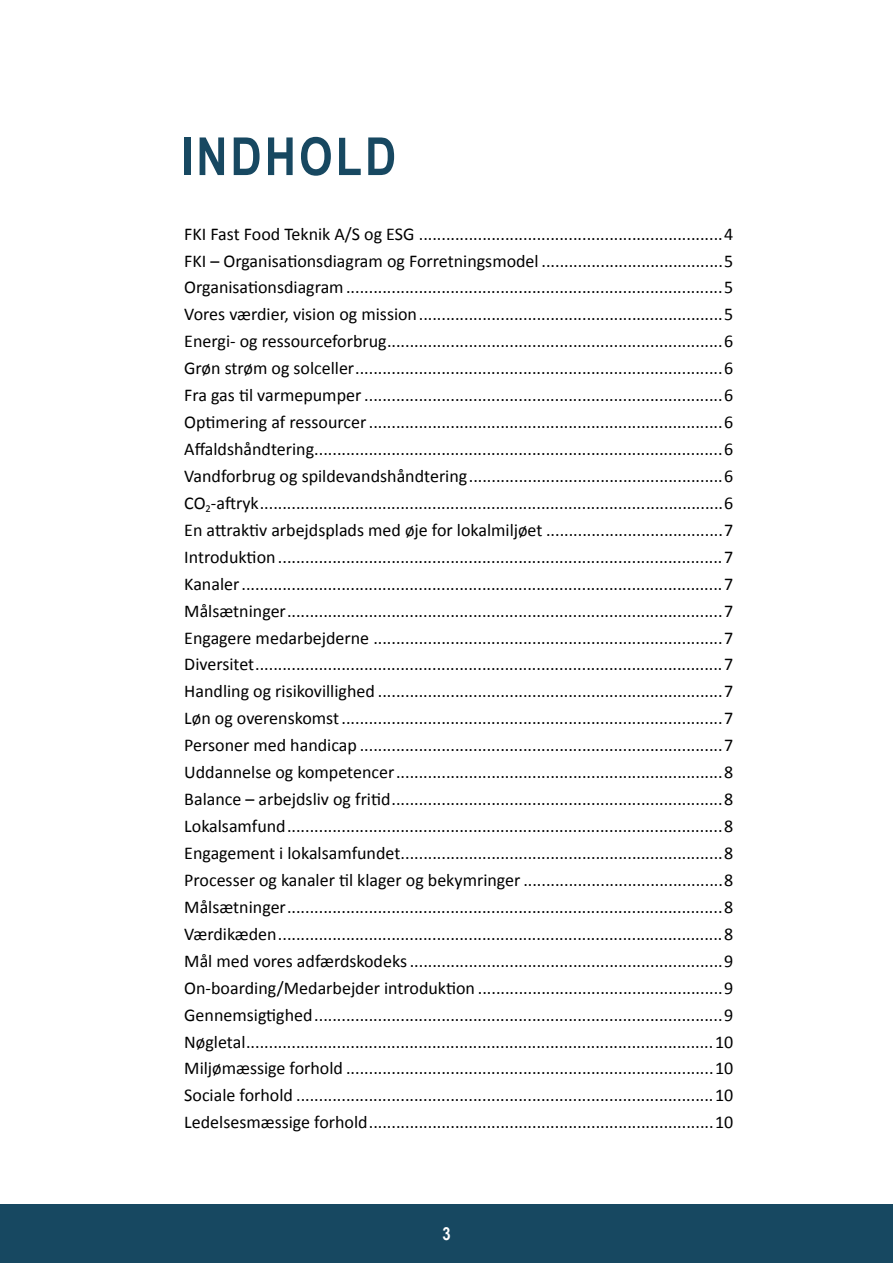
<style>
.page{position:relative;width:893px;height:1263px;background:#fff}
.page>*{position:absolute;margin:0;border:0;box-sizing:border-box;transform-origin:0 0}
.t1{font:700 52.5px "Arial Narrow";letter-spacing:.06em;color:#174861}
.t2{font:18px/27px "Calibri";color:#000;text-align:justify}
.t3{font:700 18px "Arial Narrow";color:#fff}
</style>
<div class="page">
<div style="left:0;top:1204px;width:893px;height:59px;background:#174861"></div>
<h1 class="t1" style="left:181px;top:117px;width:216px">INDHOLD</h1>
<p class="t2" style="left:184px;top:220px;width:551px">FKI Fast Food Teknik A/S og ESG ...................................................................4<br>FKI – Organisationsdiagram og Forretningsmodel ........................................5<br>Organisationsdiagram...................................................................................5<br>Vores værdier, vision og mission...................................................................5<br>Energi- og ressourceforbrug..........................................................................6<br>Grøn strøm og solceller.................................................................................6<br>Fra gas til varmepumper ...............................................................................6<br>Optimering af ressourcer..............................................................................6<br>Affaldshåndtering..........................................................................................6<br>Vandforbrug og spildevandshåndtering........................................................6<br>CO<sub>2</sub>-aftryk......................................................................................................6<br>En attraktiv arbejdsplads med øje for lokalmiljøet .......................................7<br>Introduktion..................................................................................................7<br>Kanaler..........................................................................................................7<br>Målsætninger................................................................................................7<br>Engagere medarbejderne .............................................................................7<br>Diversitet.......................................................................................................7<br>Handling og risikovillighed ............................................................................7<br>Løn og overenskomst....................................................................................7<br>Personer med handicap ................................................................................7<br>Uddannelse og kompetencer........................................................................8<br>Balance – arbejdsliv og fritid.........................................................................8<br>Lokalsamfund................................................................................................8<br>Engagement i lokalsamfundet.......................................................................8<br>Processer og kanaler til klager og bekymringer ............................................8<br>Målsætninger................................................................................................8<br>Værdikæden..................................................................................................8<br>Mål med vores adfærdskodeks.....................................................................9<br>On-boarding/Medarbejder introduktion ......................................................9<br>Gennemsigtighed..........................................................................................9<br>Nøgletal.......................................................................................................10<br>Miljømæssige forhold .................................................................................10<br>Sociale forhold ............................................................................................10<br>Ledelsesmæssige forhold............................................................................10</p>
<p class="t3" style="left:442px;top:1220px;width:10px">3</p>
</div>
